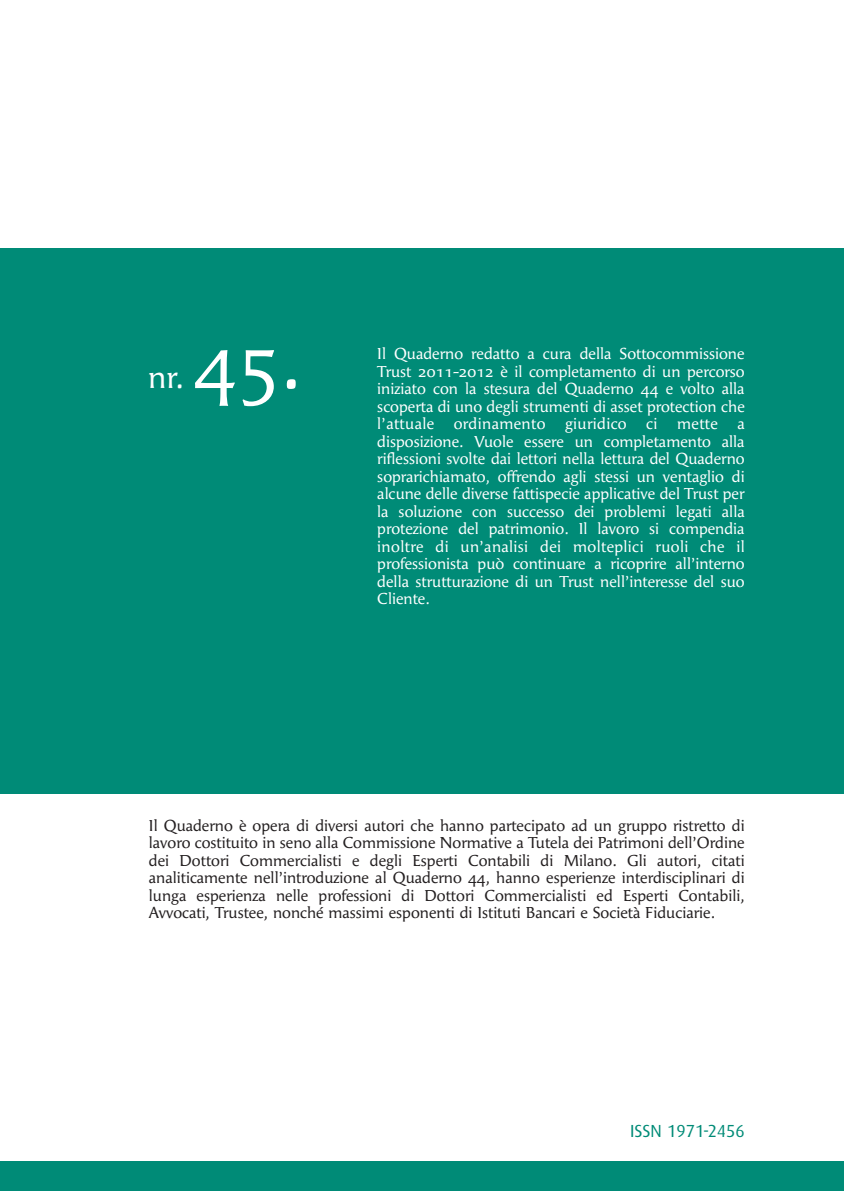
<style>
.page{position:relative;width:844px;height:1191px;background:#fff}
.page>*{position:absolute;margin:0;border:0;box-sizing:border-box;transform-origin:0 0}
.t1{font:77px "Angie";color:#fff}
.t2{font:31.5px "Angie";color:#fff}
.t3{font:17.5px "Dax";color:#008b77}
.t4{font:15.75px/17.5px "Angie";color:#fff;text-align:justify}
.t5{font:15.75px/17.5px "Angie";color:#231f20;text-align:justify}
</style>
<div class="page">
<div style="left:0;top:248px;width:843px;height:546px;background:#008b77"></div>
<div style="left:0;top:1161px;width:843px;height:30px;background:#008b77"></div>
<h2 class="t2" style="left:148px;top:364px;width:37px">nr.</h2>
<h1 class="t1" style="left:193px;top:330px;width:109px">45.</h1>
<p class="t4" style="left:377px;top:346px;width:369px">Il Quaderno redatto a cura della Sottocommissione Trust 2011-2012 è il completamento di un percorso iniziato con la stesura del Quaderno 44 e volto alla scoperta di uno degli strumenti di asset protection che l’attuale ordinamento giuridico ci mette a disposizione. Vuole essere un completamento alla riflessioni svolte dai lettori nella lettura del Quaderno soprarichiamato, offrendo agli stessi un ventaglio di alcune delle diverse fattispecie applicative del Trust per la soluzione con successo dei problemi legati alla protezione del patrimonio. Il lavoro si compendia inoltre di un’analisi dei molteplici ruoli che il professionista può continuare a ricoprire all’interno della strutturazione di un Trust nell’interesse del suo Cliente.</p>
<p class="t5" style="left:149px;top:818px;width:597px">Il Quaderno è opera di diversi autori che hanno partecipato ad un gruppo ristretto di lavoro costituito in seno alla Commissione Normative a Tutela dei Patrimoni dell’Ordine dei Dottori Commercialisti e degli Esperti Contabili di Milano. Gli autori, citati analiticamente nell’introduzione al Quaderno 44, hanno esperienze interdisciplinari di lunga esperienza nelle professioni di Dottori Commercialisti ed Esperti Contabili, Avvocati, Trustee, nonché massimi esponenti di Istituti Bancari e Società Fiduciarie.</p>
<p class="t3" style="left:630px;top:1123px;width:116px">ISSN 1971-2456</p>
</div>
